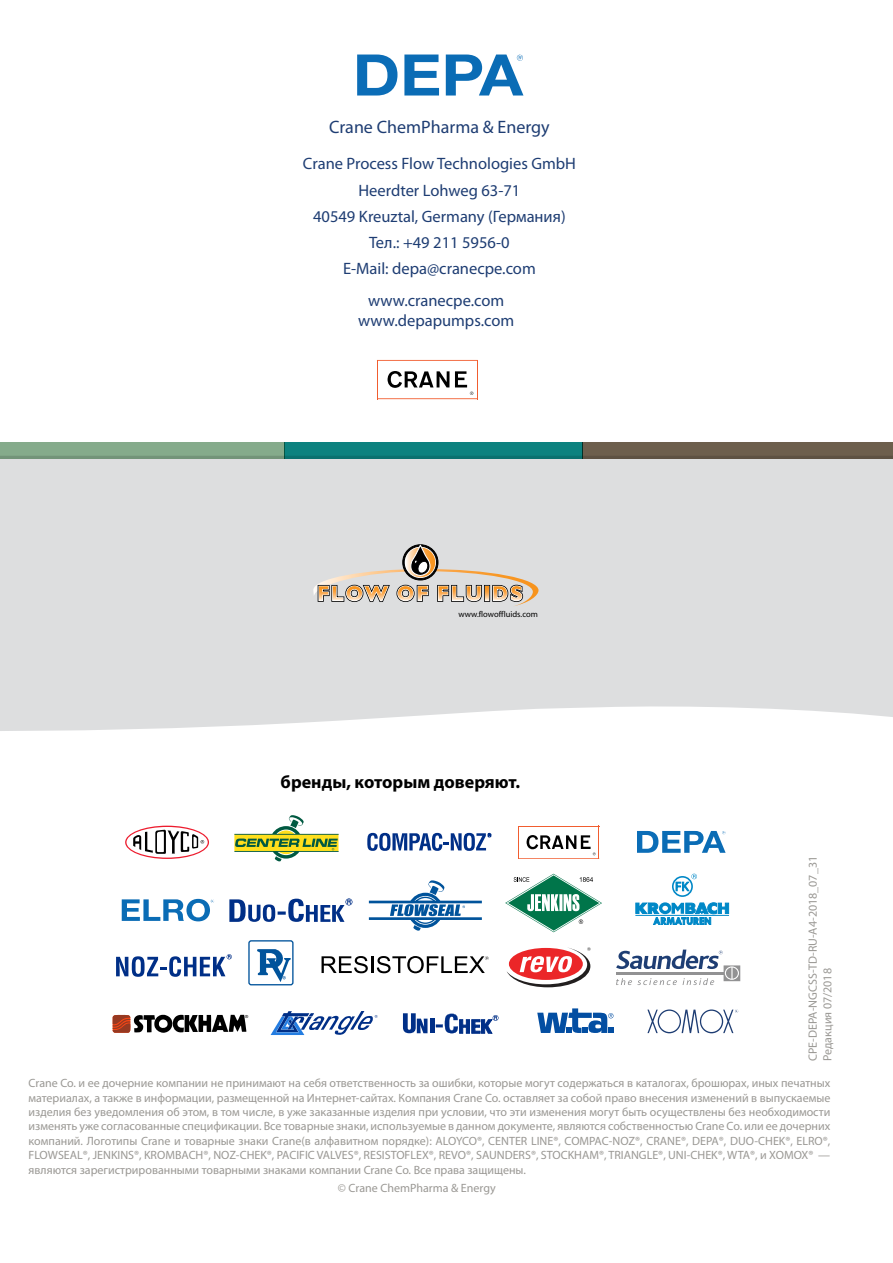
<style>
.page{position:relative;width:893px;height:1263px;background:#fff}
.page>*{position:absolute;margin:0;border:0;box-sizing:border-box;transform-origin:0 0}
.t1{font:700 18px "Myriad Pro";color:#000}
.t2{font:18px "Myriad Pro";color:#1e3d73}
.t3{font:16.5px/26.2px "Myriad Pro";color:#1e3d73;text-align:center}
.t4{font:12px/14.4px "Myriad Pro";color:#9a9894}
.t5{font:8.55px "Myriad";color:#000}
.t6{font:4.2px "Helvetica LT Std";color:#000}
</style>
<div class="page">
<svg style="left:357px;top:55px;width:40px;height:41px"></svg>
<svg style="left:404px;top:55px;width:35px;height:41px"></svg>
<svg style="left:446px;top:55px;width:77px;height:41px"></svg>
<svg style="left:122px;top:899px;width:92px;height:22px"></svg>
<div style="left:672px;top:876px;width:21px;height:21px;border:2px solid #0088c7;border-radius:50%"></div>
<svg style="left:635px;top:902px;width:94px;height:23px"></svg>
<svg style="left:675px;top:874px;width:22px;height:17px"></svg>
<svg style="left:229px;top:898px;width:123px;height:24px"></svg>
<hr style="left:369px;top:917px;width:113px;height:3px;background:#00539b">
<hr style="left:369px;top:901px;width:113px;height:2px;background:#00539b">
<svg style="left:390px;top:880px;width:75px;height:51px"></svg>
<svg style="left:505px;top:874px;width:97px;height:58px"></svg>
<svg style="left:537px;top:1008px;width:76px;height:25px"></svg>
<svg style="left:647px;top:1009px;width:91px;height:24px"></svg>
<svg style="left:113px;top:1014px;width:133px;height:19px"></svg>
<svg style="left:271px;top:1011px;width:107px;height:24px"></svg>
<hr style="left:519px;top:858px;width:80px;height:1px;background:#f15d2f">
<hr style="left:599px;top:826px;width:1px;height:33px;background:#f15d2f">
<hr style="left:518px;top:826px;width:81px;height:1px;background:#f15d2f">
<hr style="left:518px;top:826px;width:1px;height:33px;background:#f15d2f">
<svg style="left:527px;top:835px;width:69px;height:20px"></svg>
<svg style="left:637px;top:831px;width:89px;height:22px"></svg>
<svg style="left:125px;top:826px;width:84px;height:33px"></svg>
<svg style="left:234px;top:815px;width:105px;height:46px"></svg>
<svg style="left:367px;top:833px;width:125px;height:18px"></svg>
<div style="left:248px;top:940px;width:46px;height:45px;border:1px solid #00539b;border-radius:2px"></div>
<svg style="left:322px;top:956px;width:46px;height:17px"></svg>
<hr style="left:371px;top:956px;width:3px;height:17px;background:#000">
<svg style="left:377px;top:956px;width:112px;height:17px"></svg>
<svg style="left:616px;top:949px;width:124px;height:36px"></svg>
<svg style="left:506px;top:947px;width:85px;height:40px"></svg>
<svg style="left:257px;top:949px;width:34px;height:33px"></svg>
<svg style="left:116px;top:954px;width:116px;height:23px"></svg>
<svg style="left:436px;top:1013px;width:62px;height:20px"></svg>
<svg style="left:403px;top:1013px;width:24px;height:20px"></svg>
<hr style="left:430px;top:1019px;width:4px;height:14px;background:#002f87">
<div style="left:0;top:458px;width:893px;height:273px;background:#dddedf"></div>
<div style="left:0;top:442px;width:284px;height:16px;background:#85ab8b"></div>
<div style="left:284px;top:442px;width:298px;height:16px;background:#0c827f"></div>
<div style="left:582px;top:442px;width:311px;height:16px;background:#6d5f4d"></div>
<svg style="left:313px;top:542px;width:226px;height:64px"></svg>
<svg style="left:388px;top:371px;width:61px;height:17px"></svg>
<hr style="left:378px;top:398px;width:100px;height:1px;background:#f15d2f">
<hr style="left:477px;top:360px;width:1px;height:39px;background:#f15d2f">
<hr style="left:377px;top:360px;width:101px;height:1px;background:#f15d2f">
<hr style="left:377px;top:360px;width:1px;height:39px;background:#f15d2f">
<svg style="left:455px;top:371px;width:18px;height:24px"></svg>
<h1 class="t2" style="left:329px;top:118px;width:222px">Crane ChemPharma &amp; Energy</h1>
<h2 class="t3" style="left:303px;top:151px;width:275px">Crane Process Flow Technologies GmbH<br>Heerdter Lohweg 63-71<br>40549 Kreuztal, Germany (Германия)<br>Тел.: +49 211 5956-0<br>E-Mail: depa@cranecpe.com</h2>
<h2 class="t3" style="left:358px;top:290px;width:158px;line-height:20.2px">www.cranecpe.com www.depapumps.com</h2>
<p class="t5" style="left:459px;top:610px;width:81px">www.flowoffluids.com</p>
<h1 class="t1" style="left:281px;top:772px;width:241px">бренды, которым доверяют.</h1>
<p class="t6" style="left:245px;top:1013px;width:5px">®</p>
<p class="t4" style="left:806px;top:1061px;width:206px;rotate:-90deg">CPE-DEPA-NGCSS-TD-RU-A4-2018_07_31<br>Редакция 07/2018</p>
<p class="t4" style="left:29px;top:1076px;width:803px;text-align:justify">Crane Co. и ее дочерние компании не принимают на себя ответственность за ошибки, которые могут содержаться в каталогах, брошюрах, иных печатных материалах, а также в информации, размещенной на Интернет-сайтах. Компания Crane Co. оставляет за собой право внесения изменений в выпускаемые изделия без уведомления об этом, в том числе, в уже заказанные изделия при условии, что эти изменения могут быть осуществлены без необходимости изменять уже согласованные спецификации. Все товарные знаки, используемые в данном документе, являются собственностью Crane Co. или ее дочерних компаний. Логотипы Crane и товарные знаки Crane(в алфавитном порядке): ALOYCO®, CENTER LINE®, COMPAC-NOZ®, CRANE®, DEPA®, DUO-CHEK®, ELRO®, FLOWSEAL®, JENKINS®, KROMBACH®, NOZ-CHEK®, PACIFIC VALVES®, RESISTOFLEX®, REVO®, SAUNDERS®, STOCKHAM®, TRIANGLE®, UNI-CHEK®, WTA®, и XOMOX® — являются зарегистрированными товарными знаками компании Crane Co. Все права защищены.</p>
<p class="t4" style="left:338px;top:1181px;width:159px">© Crane ChemPharma &amp; Energy</p>
</div>
